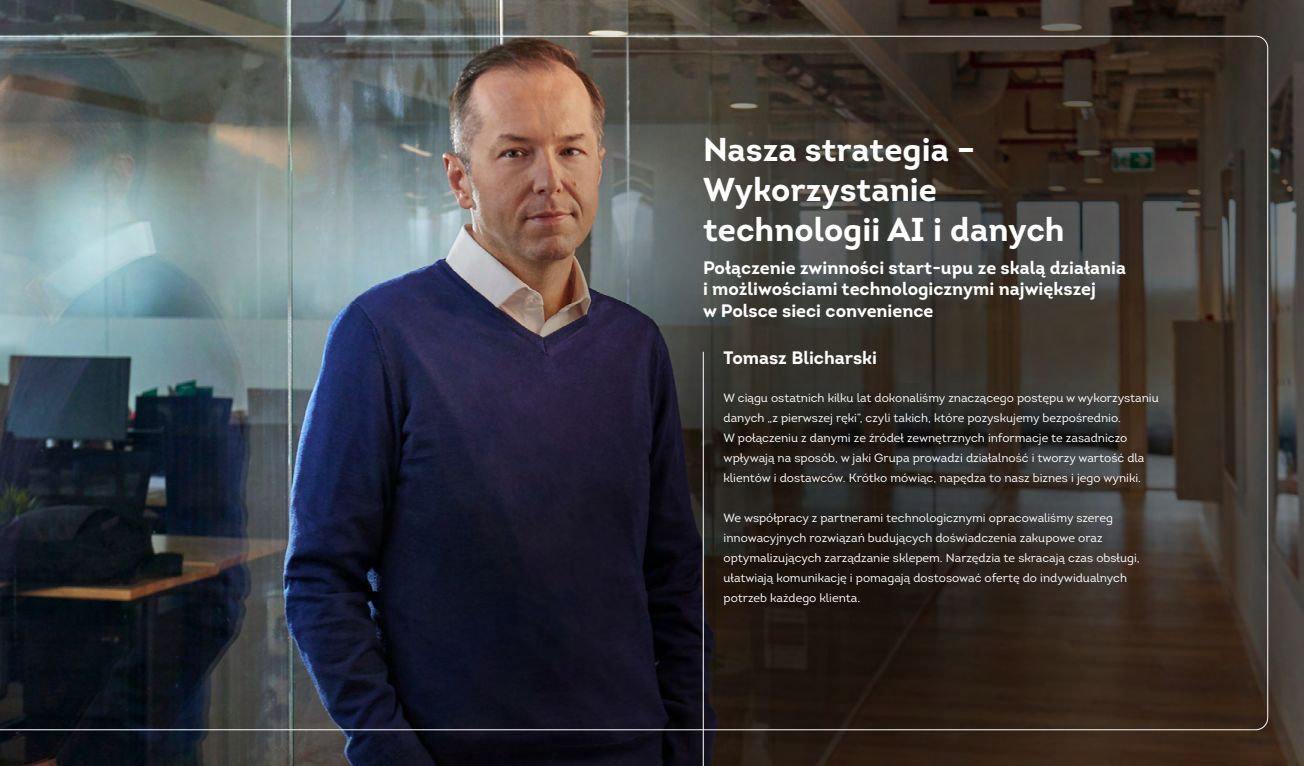
<style>
.page{position:relative;width:1304px;height:766px;background:#fff}
.page>*{position:absolute;margin:0;border:0;box-sizing:border-box;transform-origin:0 0}
.t1{font:700 33px "Intro";color:#fff}
.t2{font:700 18px "Intro";color:#fff}
.t3{font:12px/20px "Intro";color:#fff}
</style>
<div class="page">
<img style="left:0;top:0;width:1304px;height:765px">
<hr style="left:703px;top:351px;width:1px;height:414px;background:#fff">
<img style="left:0;top:36px;width:1268px;height:693px">
<p class="t1" style="left:703px;top:129px;width:274px">Nasza strategia –</p>
<p class="t1" style="left:703px;top:168px;width:236px">Wykorzystanie</p>
<p class="t1" style="left:703px;top:208px;width:363px">technologii AI i danych</p>
<p class="t2" style="left:703px;top:256px;width:425px">Połączenie zwinności start-upu ze skalą działania</p>
<p class="t2" style="left:703px;top:277px;width:394px">i możliwościami technologicznymi największej</p>
<p class="t2" style="left:703px;top:299px;width:232px">w Polsce sieci convenience</p>
<p class="t2" style="left:724px;top:346px;width:155px">Tomasz Blicharski</p>
<p class="t3" style="left:724px;top:388px;width:437px">W ciągu ostatnich kilku lat dokonaliśmy znaczącego postępu w wykorzystaniu danych „z pierwszej ręki”, czyli takich, które pozyskujemy bezpośrednio.</p>
<p class="t3" style="left:724px;top:428px;width:422px">W połączeniu z danymi ze źródeł zewnętrznych informacje te zasadniczo wpływają na sposób, w jaki Grupa prowadzi działalność i tworzy wartość dla klientów i dostawców. Krótko mówiąc, napędza to nasz biznes i jego wyniki.</p>
<p class="t3" style="left:724px;top:508px;width:418px">We współpracy z partnerami technologicznymi opracowaliśmy szereg innowacyjnych rozwiązań budujących doświadczenia zakupowe oraz optymalizujących zarządzanie sklepem. Narzędzia te skracają czas obsługi, ułatwiają komunikację i pomagają dostosować ofertę do indywidualnych potrzeb każdego klienta.</p>
</div>
